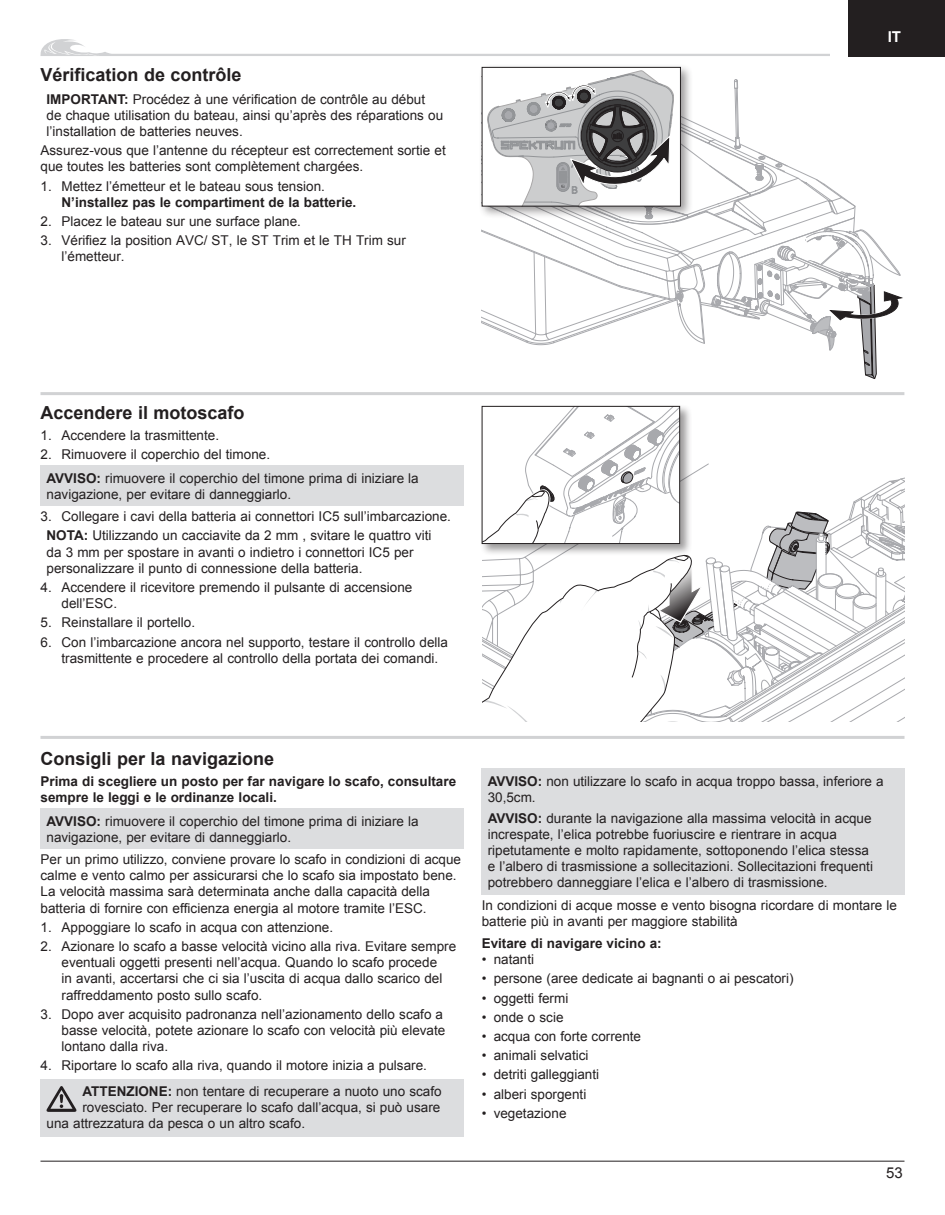
<style>
.page{position:relative;width:945px;height:1215px;background:#fff}
.page>*{position:absolute;margin:0;border:0;box-sizing:border-box;transform-origin:0 0}
.PRB_Header{font:700 18px "Arial";color:#231f20}
.t1{font:15px "Arial";color:#231f20}
.t2{font:700 15px "Arial";color:#fff}
.PRB_Notice{font:13.5px/16.2px "Arial";color:#231f20}
.PRB_Body_Text{font:13.5px/16.2px "Arial";color:#231f20}
.PRB_Tip_Important{font:13.5px/16.2px "Arial";color:#231f20}
.PRB_Body_Text-2{font:700 13.5px/16.2px "Arial";color:#231f20}
.PRB_warnings_cautions{font:13.5px "Arial";color:#231f20}
.s1{font-weight:700}
.s2{font-weight:400}
</style>
<div class="page">
<div style="left:848px;top:0;width:97px;height:56px;background:#231f20"></div>
<hr style="left:40px;top:1161px;width:864px;height:1px;background:#231f20">
<svg style="left:40px;top:39px;width:790px;height:17px"></svg>
<hr style="left:40px;top:736px;width:865px;height:3px;background:#d1d2d4">
<div style="left:41px;top:808px;width:423px;height:41px;background:#dcdddf"></div>
<div style="left:41px;top:1080px;width:423px;height:57px;background:#dcdddf"></div>
<svg style="left:47px;top:1086px;width:29px;height:26px"></svg>
<div style="left:482px;top:768px;width:423px;height:41px;background:#dcdddf"></div>
<div style="left:482px;top:805px;width:423px;height:90px;background:#dcdddf"></div>
<hr style="left:41px;top:392px;width:863px;height:3px;background:#d1d2d4">
<div style="left:41px;top:465px;width:423px;height:41px;background:#dcdddf"></div>
<div style="left:478px;top:63px;width:215px;height:156px;background:#231f20;opacity:.45"></div>
<svg style="left:482px;top:71px;width:421px;height:308px"></svg>
<div style="left:482px;top:67px;width:199px;height:139px;border:1px solid #231f20"></div>
<div style="left:480px;top:404px;width:212px;height:152px;background:#231f20;opacity:.45"></div>
<svg style="left:482px;top:406px;width:422px;height:316px"></svg>
<div style="left:482px;top:406px;width:198px;height:138px;border:1px solid #231f20"></div>
<p class="PRB_Header" style="left:41px;top:62px;width:203px">Vérification de contrôle</p>
<p class="PRB_Tip_Important" style="left:47px;top:91px;width:398px"><span class="s1">IMPORTANT:</span> Procédez à une vérification de contrôle au début de chaque utilisation du bateau, ainsi qu’après des réparations ou l’installation de batteries neuves.</p>
<p class="PRB_Body_Text" style="left:41px;top:142px;width:407px">Assurez-vous que l’antenne du récepteur est correctement sortie et que toutes les batteries sont complètement chargées.</p>
<p class="PRB_Body_Text-2" style="left:62px;top:178px;width:296px;text-indent:-21px"><span class="s2">1. Mettez l’émetteur et le bateau sous tension.<br></span>N’installez pas le compartiment de la batterie.</p>
<p class="PRB_Notice" style="left:41px;top:213px;width:262px">2. Placez le bateau sur une surface plane.</p>
<p class="PRB_Notice" style="left:62px;top:232px;width:346px;text-indent:-21px">3. Vérifiez la position AVC/ ST, le ST Trim et le TH Trim sur l’émetteur.</p>
<p class="t2" style="left:888px;top:27px;width:15px">IT</p>
<p class="PRB_Header" style="left:41px;top:401px;width:206px">Accendere il motoscafo</p>
<p class="PRB_Notice" style="left:41px;top:427px;width:180px">1. Accendere la trasmittente.</p>
<p class="PRB_Notice" style="left:41px;top:446px;width:231px">2. Rimuovere il coperchio del timone.</p>
<p class="PRB_Notice" style="left:47px;top:470px;width:374px"><span class="s1">AVVISO:</span> rimuovere il coperchio del timone prima di iniziare la navigazione, per evitare di danneggiarlo.</p>
<p class="PRB_Notice" style="left:41px;top:509px;width:412px">3. Collegare i cavi della batteria ai connettori IC5 sull’imbarcazione.</p>
<p class="PRB_Tip_Important" style="left:47px;top:528px;width:387px"><span class="s1">NOTA:</span> Utilizzando un cacciavite da 2 mm , svitare le quattro viti da 3 mm per spostare in avanti o indietro i connettori IC5 per personalizzare il punto di connessione della batteria.</p>
<p class="PRB_Notice" style="left:62px;top:579px;width:352px;text-indent:-21px">4. Accendere il ricevitore premendo il pulsante di accensione dell’ESC.</p>
<p class="PRB_Notice" style="left:41px;top:615px;width:156px">5. Reinstallare il portello.</p>
<p class="PRB_Notice" style="left:62px;top:634px;width:388px;text-indent:-21px">6. Con l’imbarcazione ancora nel supporto, testare il controllo della trasmittente e procedere al controllo della portata dei comandi.</p>
<p class="PRB_Header" style="left:41px;top:746px;width:235px">Consigli per la navigazione</p>
<p class="PRB_Body_Text-2" style="left:41px;top:773px;width:417px">Prima di scegliere un posto per far navigare lo scafo, consultare sempre le leggi e le ordinanze locali.</p>
<p class="PRB_Notice" style="left:47px;top:813px;width:374px"><span class="s1">AVVISO:</span> rimuovere il coperchio del timone prima di iniziare la navigazione, per evitare di danneggiarlo.</p>
<p class="PRB_Body_Text" style="left:41px;top:851px;width:422px">Per un primo utilizzo, conviene provare lo scafo in condizioni di acque calme e vento calmo per assicurarsi che lo scafo sia impostato bene.<br>La velocità massima sarà determinata anche dalla capacità della batteria di fornire con efficienza energia al motore tramite l’ESC.</p>
<p class="PRB_Notice" style="left:41px;top:919px;width:294px">1. Appoggiare lo scafo in acqua con attenzione.</p>
<p class="PRB_Notice" style="left:62px;top:938px;width:396px;text-indent:-21px">2. Azionare lo scafo a basse velocità vicino alla riva. Evitare sempre eventuali oggetti presenti nell’acqua. Quando lo scafo procede<br>in avanti, accertarsi che ci sia l’uscita di acqua dallo scarico del raffreddamento posto sullo scafo.</p>
<p class="PRB_Notice" style="left:62px;top:1006px;width:385px;text-indent:-21px">3. Dopo aver acquisito padronanza nell’azionamento dello scafo a basse velocità, potete azionare lo scafo con velocità più elevate lontano dalla riva.</p>
<p class="PRB_Notice" style="left:41px;top:1058px;width:388px">4. Riportare lo scafo alla riva, quando il motore inizia a pulsare.</p>
<p class="PRB_warnings_cautions" style="left:82px;top:1082px;width:361px"><span class="s1">ATTENZIONE:</span> non tentare di recuperare a nuoto uno scafo</p>
<p class="PRB_warnings_cautions" style="left:82px;top:1098px;width:359px">rovesciato. Per recuperare lo scafo dall’acqua, si può usare</p>
<p class="PRB_warnings_cautions" style="left:47px;top:1114px;width:260px">una attrezzatura da pesca o un altro scafo.</p>
<p class="PRB_Notice" style="left:488px;top:773px;width:397px"><span class="s1">AVVISO:</span> non utilizzare lo scafo in acqua troppo bassa, inferiore a<br>30,5cm.</p>
<p class="PRB_Notice" style="left:488px;top:810px;width:387px"><span class="s1">AVVISO:</span> durante la navigazione alla massima velocità in acque increspate, l’elica potrebbe fuoriuscire e rientrare in acqua ripetutamente e molto rapidamente, sottoponendo l’elica stessa e l’albero di trasmissione a sollecitazioni. Sollecitazioni frequenti potrebbero danneggiare l’elica e l’albero di trasmissione.</p>
<p class="PRB_Body_Text" style="left:482px;top:897px;width:417px">In condizioni di acque mosse e vento bisogna ricordare di montare le batterie più in avanti per maggiore stabilità</p>
<p class="PRB_Body_Text-2" style="left:482px;top:936px;width:182px">Evitare di navigare vicino a:</p>
<p class="PRB_Notice" style="left:482px;top:952px;width:54px">• natanti</p>
<p class="PRB_Notice" style="left:482px;top:971px;width:313px">• persone (aree dedicate ai bagnanti o ai pescatori)</p>
<p class="PRB_Notice" style="left:482px;top:990px;width:88px">• oggetti fermi</p>
<p class="PRB_Notice" style="left:482px;top:1009px;width:83px">• onde o scie</p>
<p class="PRB_Notice" style="left:482px;top:1028px;width:161px">• acqua con forte corrente</p>
<p class="PRB_Notice" style="left:482px;top:1048px;width:108px">• animali selvatici</p>
<p class="PRB_Notice" style="left:482px;top:1067px;width:119px">• detriti galleggianti</p>
<p class="PRB_Notice" style="left:482px;top:1086px;width:106px">• alberi sporgenti</p>
<p class="PRB_Notice" style="left:482px;top:1105px;width:86px">• vegetazione</p>
<p class="t1" style="left:886px;top:1163px;width:18px">53</p>
</div>
